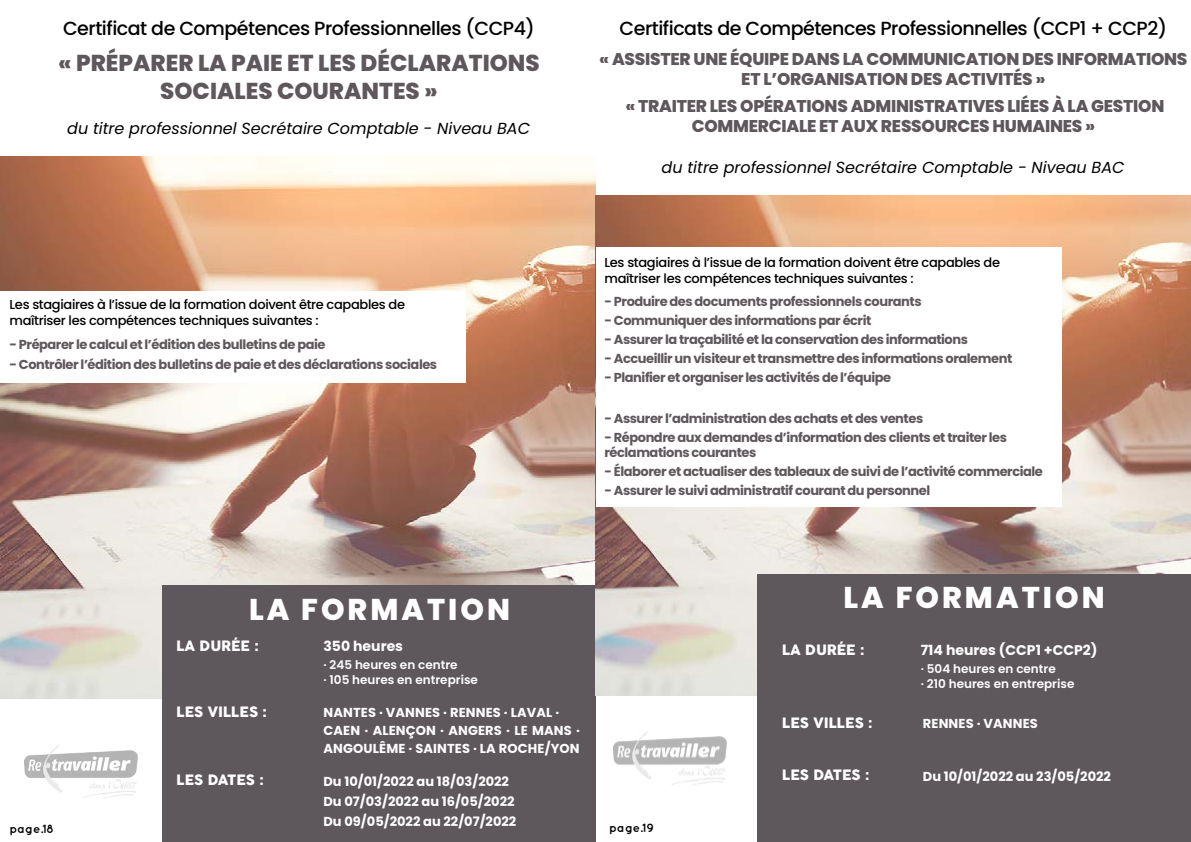
<style>
.page{position:relative;width:1191px;height:842px;background:#fff}
.page>*{position:absolute;margin:0;border:0;box-sizing:border-box;transform-origin:0 0}
.t1{font:800 30px "Poppins";letter-spacing:.1em;color:#fff}
.t2{font:800 23px/28px "Poppins";color:#5e575c;text-align:center}
.t3{font:500 19px "Poppins";letter-spacing:-.025em;color:#000}
.t4{font:800 17px/20px "Poppins";letter-spacing:-.015em;color:#5e575c;text-align:center}
.t5{font:italic 16px "Poppins";color:#000}
.t6{font:14px "Cocogoose";color:#fff}
.t7{font:700 14px "Poppins";color:#fff}
.t8{font:700 13px/15px "Poppins";letter-spacing:-.035em;color:#5e575c}
.t9{font:500 13px/16px "Poppins";letter-spacing:-.025em;color:#000}
.t10{font:700 13px/20px "Poppins";letter-spacing:.01em;color:#fff}
.t11{font:600 12px/15px "Poppins";color:#fff}
.t12{font:700 12px "Quicksand";color:#000}
</style>
<div class="page">
<img style="left:0;top:156px;width:595px;height:543px">
<div style="left:162px;top:585px;width:434px;height:257px;background:#5e575c"></div>
<div style="left:0;top:291px;width:466px;height:92px;background:#fff"></div>
<img style="left:24px;top:745px;width:113px;height:54px">
<img style="left:595px;top:196px;width:596px;height:500px">
<div style="left:757px;top:574px;width:434px;height:268px;background:#5e575c"></div>
<div style="left:596px;top:247px;width:465px;height:260px;background:#fff"></div>
<img style="left:613px;top:731px;width:114px;height:55px">
<h3 class="t3" style="left:63px;top:18px;width:473px">Certificat de Compétences Professionnelles (CCP4)</h3>
<h2 class="t2" style="left:58px;top:49px;width:483px">« PRÉPARER LA PAIE ET LES DÉCLARATIONS<br>SOCIALES COURANTES »</h2>
<p class="t5" style="left:67px;top:119px;width:464px">du titre professionnel Secrétaire Comptable - Niveau BAC</p>
<p class="t9" style="left:10px;top:297px;width:397px">Les stagiaires à l’issue de la formation doivent être capables de maîtriser les compétences techniques suivantes :</p>
<p class="t8" style="left:10px;top:337px;width:317px">- Préparer le calcul et l’édition des bulletins de paie</p>
<p class="t8" style="left:10px;top:357px;width:429px">- Contrôler l’édition des bulletins de paie et des déclarations sociales</p>
<h3 class="t3" style="left:619px;top:18px;width:549px">Certificats de Compétences Professionnelles (CCP1 + CCP2)</h3>
<h3 class="t4" style="left:599px;top:49px;width:590px">« ASSISTER UNE ÉQUIPE DANS LA COMMUNICATION DES INFORMATIONS<br>ET L’ORGANISATION DES ACTIVITÉS »</h3>
<h3 class="t4" style="left:625px;top:96px;width:540px">« TRAITER LES OPÉRATIONS ADMINISTRATIVES LIÉES À LA GESTION<br>COMMERCIALE ET AUX RESSOURCES HUMAINES »</h3>
<p class="t5" style="left:661px;top:159px;width:464px">du titre professionnel Secrétaire Comptable - Niveau BAC</p>
<p class="t9" style="left:604px;top:254px;width:397px">Les stagiaires à l’issue de la formation doivent être capables de maîtriser les compétences techniques suivantes :</p>
<p class="t8" style="left:604px;top:294px;width:318px">- Produire des documents professionnels courants</p>
<p class="t8" style="left:604px;top:313px;width:268px">- Communiquer des informations par écrit</p>
<p class="t8" style="left:604px;top:332px;width:365px">- Assurer la traçabilité et la conservation des informations</p>
<p class="t8" style="left:604px;top:351px;width:409px">- Accueillir un visiteur et transmettre des informations oralement</p>
<p class="t8" style="left:604px;top:370px;width:288px">- Planifier et organiser les activités de l’équipe</p>
<p class="t8" style="left:604px;top:411px;width:320px">- Assurer l’administration des achats et des ventes</p>
<p class="t8" style="left:604px;top:430px;width:404px">- Répondre aux demandes d’information des clients et traiter les réclamations courantes</p>
<p class="t8" style="left:604px;top:464px;width:440px">- Élaborer et actualiser des tableaux de suivi de l’activité commerciale</p>
<p class="t8" style="left:604px;top:483px;width:327px">- Assurer le suivi administratif courant du personnel</p>
<p class="t12" style="left:10px;top:821px;width:46px">page.18</p>
<h1 class="t1" style="left:249px;top:592px;width:262px">LA FORMATION</h1>
<p class="t6" style="left:176px;top:636px;width:84px">LA DURÉE :</p>
<p class="t7" style="left:323px;top:638px;width:81px">350 heures</p>
<p class="t11" style="left:323px;top:657px;width:156px">· 245 heures en centre<br>· 105 heures en entreprise</p>
<p class="t6" style="left:176px;top:702px;width:92px">LES VILLES :</p>
<p class="t10" style="left:323px;top:703px;width:258px;line-height:18px">NANTES · VANNES · RENNES · LAVAL ·<br>CAEN · ALENÇON · ANGERS · LE MANS ·<br>ANGOULÊME · SAINTES · LA ROCHE/YON</p>
<p class="t6" style="left:176px;top:770px;width:89px">LES DATES :</p>
<p class="t10" style="left:323px;top:771px;width:194px">Du 10/01/2022 au 18/03/2022<br>Du 07/03/2022 au 16/05/2022<br>Du 09/05/2022 au 22/07/2022</p>
<p class="t12" style="left:609px;top:820px;width:46px">page.19</p>
<h1 class="t1" style="left:843px;top:580px;width:262px">LA FORMATION</h1>
<p class="t6" style="left:782px;top:640px;width:84px">LA DURÉE :</p>
<p class="t7" style="left:920px;top:641px;width:178px">714 heures (CCP1 +CCP2)</p>
<p class="t11" style="left:920px;top:661px;width:155px">· 504 heures en centre<br>· 210 heures en entreprise</p>
<p class="t6" style="left:782px;top:713px;width:92px">LES VILLES :</p>
<p class="t6" style="left:782px;top:765px;width:89px">LES DATES :</p>
<p class="t10" style="left:923px;top:713px;width:116px">RENNES · VANNES</p>
<p class="t10" style="left:923px;top:766px;width:190px">Du 10/01/2022 au 23/05/2022</p>
</div>
